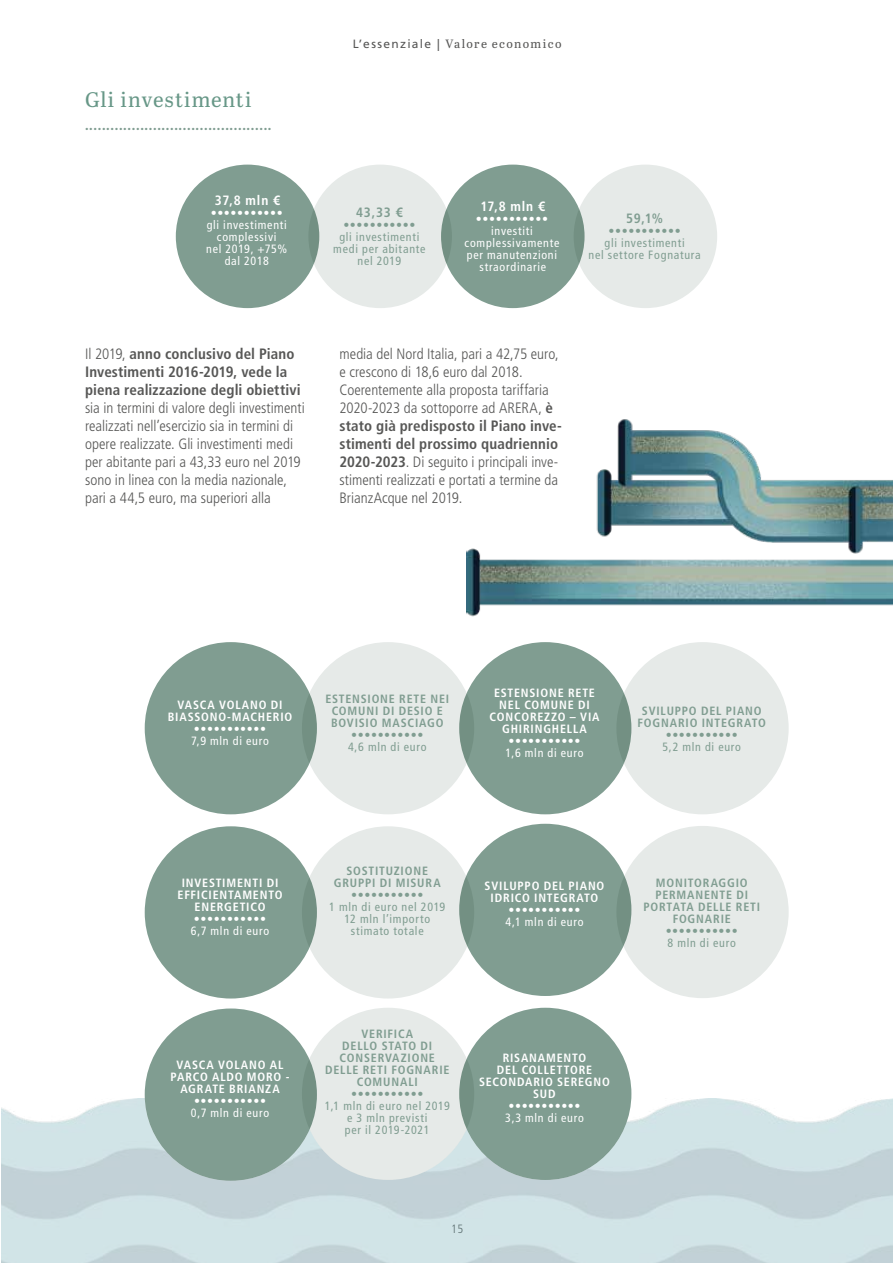
<style>
.page{position:relative;width:893px;height:1263px;background:#fff}
.page>*{position:absolute;margin:0;border:0;box-sizing:border-box;transform-origin:0 0}
.t1{font:21px "Abril Text";letter-spacing:.045em;color:#679787}
.t2{font:300 condensed 15px/18px "Frutiger LT Std";color:#575756}
.t3{font:700 condensed 15px/18px "Frutiger LT Std";letter-spacing:.01em;color:#575756}
.t4{font:700 condensed 13.5px "Frutiger LT Std";letter-spacing:.06em;color:#fff}
.t5{font:700 condensed 13.5px "Frutiger LT Std";color:#809d91}
.t6{font:700 condensed 12px/12px "Frutiger LT Std";letter-spacing:.07em;color:#fff;text-align:center}
.t7{font:700 condensed 12px/12px "Frutiger LT Std";letter-spacing:.07em;color:#809d91;text-align:center}
.t8{font:condensed 12px/12px "Frutiger LT Std";letter-spacing:.06em;color:#809d91;text-align:center}
.t9{font:condensed 12px/12px "Frutiger LT Std";letter-spacing:.06em;color:#fff;text-align:center}
.t10{font:12px "Frutiger LT Std";color:#fff}
.t11{font:12px "Frutiger LT Std";color:#809d91}
.t12{font:12px "Abril Text";letter-spacing:.105em;color:#575756}
.t13{font:300 condensed 12px "Frutiger LT Std";color:#575756}
.t14{font:10.5px "Abril Text";color:#809d91}
.s1{font-family:"Frutiger LT Std"}
.s2{font-weight:300}
.s3{font-weight:700}
</style>
<div class="page">
<div style="left:176px;top:165px;width:143px;height:143px;background:#809d91;border-radius:50%"></div>
<div style="left:308px;top:165px;width:144px;height:143px;background:#e6eae8;border-radius:50%"></div>
<div style="left:441px;top:165px;width:144px;height:143px;background:#809d91;border-radius:50%"></div>
<div style="left:574px;top:165px;width:143px;height:143px;background:#e6eae8;border-radius:50%"></div>
<img style="left:467px;top:419px;width:426px;height:274px">
<div style="left:145px;top:642px;width:172px;height:172px;background:#809d91;border-radius:50%"></div>
<div style="left:302px;top:642px;width:172px;height:172px;background:#e6eae8;border-radius:50%"></div>
<div style="left:459px;top:642px;width:172px;height:172px;background:#809d91;border-radius:50%"></div>
<div style="left:616px;top:642px;width:173px;height:172px;background:#e6eae8;border-radius:50%"></div>
<div style="left:145px;top:826px;width:172px;height:172px;background:#809d91;border-radius:50%"></div>
<div style="left:302px;top:826px;width:172px;height:172px;background:#e6eae8;border-radius:50%"></div>
<div style="left:459px;top:824px;width:172px;height:172px;background:#809d91;border-radius:50%"></div>
<div style="left:616px;top:826px;width:173px;height:172px;background:#e6eae8;border-radius:50%"></div>
<div style="left:145px;top:1008px;width:172px;height:173px;background:#809d91;border-radius:50%"></div>
<div style="left:302px;top:1008px;width:172px;height:172px;background:#e6eae8;border-radius:50%"></div>
<div style="left:459px;top:1008px;width:172px;height:172px;background:#809d91;border-radius:50%"></div>
<h1 class="t1" style="left:85px;top:84px;width:168px">Gli investimenti</h1>
<p class="t14" style="left:85px;top:121px;width:188px">••••••••••••••••••••••••••••••••••••••••••••</p>
<p class="t4" style="left:215px;top:193px;width:67px">37,8 mln €</p>
<p class="t10" style="left:211px;top:206px;width:74px">•••••••••••</p>
<p class="t9" style="left:206px;top:219px;width:82px">gli investimenti complessivi<br>nel 2019, +75% dal 2018</p>
<p class="t12" style="left:353px;top:35px;width:210px"><span class="s1">L’essenziale |</span> Valore economico</p>
<p class="t5" style="left:356px;top:205px;width:48px">43,33 €</p>
<p class="t11" style="left:343px;top:218px;width:74px">•••••••••••</p>
<p class="t8" style="left:333px;top:231px;width:94px">gli investimenti medi per abitante nel 2019</p>
<p class="t4" style="left:480px;top:199px;width:66px">17,8 mln €</p>
<p class="t10" style="left:476px;top:212px;width:74px">•••••••••••</p>
<p class="t9" style="left:465px;top:225px;width:96px">investiti complessivamente per manutenzioni straordinarie</p>
<p class="t5" style="left:626px;top:211px;width:38px">59,1%</p>
<p class="t11" style="left:609px;top:224px;width:74px">•••••••••••</p>
<p class="t8" style="left:588px;top:237px;width:114px">gli investimenti<br>nel settore Fognatura</p>
<p class="t3" style="left:85px;top:345px;width:217px"><span class="s2">Il 2019,</span> anno conclusivo del Piano<br>Investimenti 2016-2019, vede la piena realizzazione degli obiettivi</p>
<p class="t2" style="left:85px;top:399px;width:221px">sia in termini di valore degli investimenti realizzati nell’esercizio sia in termini di opere realizzate. Gli investimenti medi per abitante pari a 43,33 euro nel 2019 sono in linea con la media nazionale, pari a 44,5 euro, ma superiori alla</p>
<p class="t2" style="left:339px;top:345px;width:224px">media del Nord Italia, pari a 42,75 euro, e crescono di 18,6 euro dal 2018.<br>Coerentemente alla proposta tariffaria 2020-2023 da sottoporre ad ARERA, <span class="s3">è stato già predisposto il Piano inve&shy;stimenti del prossimo quadriennio 2020-2023</span>. Di seguito i principali inve&shy;stimenti realizzati e portati a termine da BrianzAcque nel 2019.</p>
<p class="t6" style="left:168px;top:699px;width:126px">VASCA VOLANO DI<br>BIASSONO-MACHERIO</p>
<p class="t10" style="left:194px;top:721px;width:74px">•••••••••••</p>
<p class="t9" style="left:191px;top:735px;width:79px">7,9 mln di euro</p>
<p class="t7" style="left:325px;top:693px;width:125px">ESTENSIONE RETE NEI<br>COMUNI DI DESIO E<br>BOVISIO MASCIAGO</p>
<p class="t11" style="left:351px;top:727px;width:74px">•••••••••••</p>
<p class="t8" style="left:348px;top:741px;width:80px">4,6 mln di euro</p>
<p class="t6" style="left:489px;top:687px;width:112px">ESTENSIONE RETE<br>NEL COMUNE DI<br>CONCOREZZO – VIA<br>GHIRINGHELLA</p>
<p class="t10" style="left:508px;top:733px;width:74px">•••••••••••</p>
<p class="t9" style="left:506px;top:747px;width:79px">1,6 mln di euro</p>
<p class="t7" style="left:637px;top:705px;width:130px">SVILUPPO DEL PIANO<br>FOGNARIO INTEGRATO</p>
<p class="t11" style="left:666px;top:727px;width:74px">•••••••••••</p>
<p class="t8" style="left:662px;top:741px;width:80px">5,2 mln di euro</p>
<p class="t6" style="left:178px;top:877px;width:106px">INVESTIMENTI DI<br>EFFICIENTAMENTO<br>ENERGETICO</p>
<p class="t10" style="left:194px;top:912px;width:74px">•••••••••••</p>
<p class="t9" style="left:191px;top:925px;width:80px">6,7 mln di euro</p>
<p class="t6" style="left:171px;top:1059px;width:120px">VASCA VOLANO AL<br>PARCO ALDO MORO -<br>AGRATE BRIANZA</p>
<p class="t10" style="left:194px;top:1094px;width:74px">•••••••••••</p>
<p class="t9" style="left:191px;top:1107px;width:80px">0,7 mln di euro</p>
<p class="t7" style="left:334px;top:865px;width:108px">SOSTITUZIONE<br>GRUPPI DI MISURA</p>
<p class="t11" style="left:351px;top:888px;width:74px">•••••••••••</p>
<p class="t8" style="left:329px;top:901px;width:118px">1 mln di euro nel 2019<br>12 mln l’importo stimato totale</p>
<p class="t6" style="left:485px;top:880px;width:121px">SVILUPPO DEL PIANO<br>IDRICO INTEGRATO</p>
<p class="t10" style="left:508px;top:903px;width:74px">•••••••••••</p>
<p class="t9" style="left:506px;top:916px;width:79px">4,1 mln di euro</p>
<p class="t7" style="left:325px;top:1028px;width:126px">VERIFICA<br>DELLO STATO DI<br>CONSERVAZIONE<br>DELLE RETI FOGNARIE<br>COMUNALI</p>
<p class="t11" style="left:351px;top:1087px;width:74px">•••••••••••</p>
<p class="t8" style="left:325px;top:1100px;width:127px">1,1 mln di euro nel 2019 e 3 mln previsti<br>per il 2019-2021</p>
<p class="t6" style="left:479px;top:1052px;width:132px">RISANAMENTO<br>DEL COLLETTORE<br>SECONDARIO SEREGNO<br>SUD</p>
<p class="t10" style="left:508px;top:1099px;width:74px">•••••••••••</p>
<p class="t9" style="left:505px;top:1112px;width:80px">3,3 mln di euro</p>
<p class="t7" style="left:643px;top:876px;width:118px">MONITORAGGIO<br>PERMANENTE DI<br>PORTATA DELLE RETI<br>FOGNARIE</p>
<p class="t11" style="left:666px;top:923px;width:74px">•••••••••••</p>
<p class="t8" style="left:668px;top:936px;width:70px">8 mln di euro</p>
<p class="t13" style="left:451px;top:1221px;width:14px">15</p>
</div>
